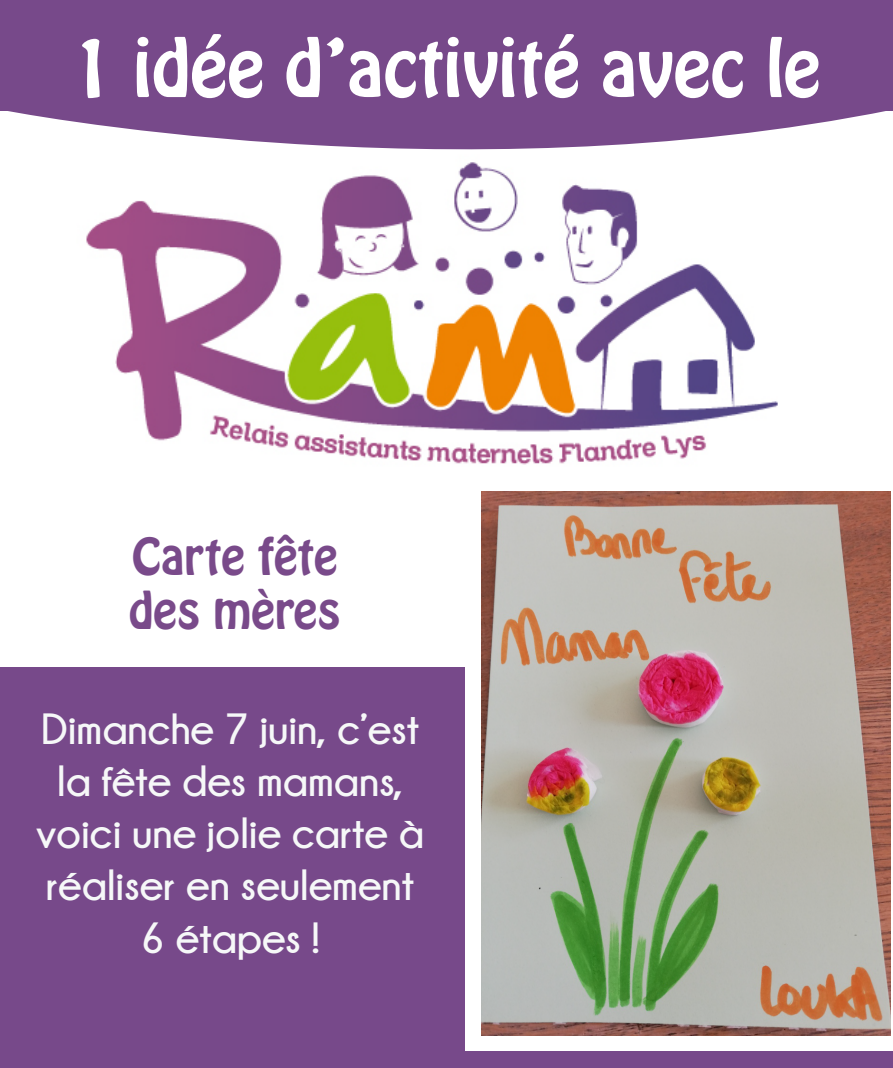
<style>
.page{position:relative;width:893px;height:1068px;background:#fff}
.page>*{position:absolute;margin:0;border:0;box-sizing:border-box;transform-origin:0 0}
.t1{font:70.5px "Hobo Std";color:#fff}
.t2{font:45px/54px "Hobo Std";color:#794a8a}
.t3{font:700 43.5px/52.2px "Champagne&Limousines";color:#f6f8f8;text-align:center}
</style>
<div class="page">
<div style="left:0;top:667px;width:893px;height:400px;background:#77498a"></div>
<div style="left:465px;top:582px;width:428px;height:468px;background:#fff"></div>
<img style="left:86px;top:199px;width:692px;height:338px">
<div style="left:0;top:0;width:893px;height:110px;background:#77498a"></div>
<svg style="left:0;top:110px;width:893px;height:89px"></svg>
<img style="left:482px;top:491px;width:408px;height:544px">
<h1 class="t1" style="left:72px;top:19px;width:750px">1 idée d’activité avec le</h1>
<p class="t2" style="left:129px;top:529px;width:213px">Carte fête des mères</p>
<p class="t3" style="left:36px;top:701px;width:389px">Dimanche 7 juin, c’est la fête des mamans, voici une jolie carte à réaliser en seulement<br>6 étapes !</p>
</div>
